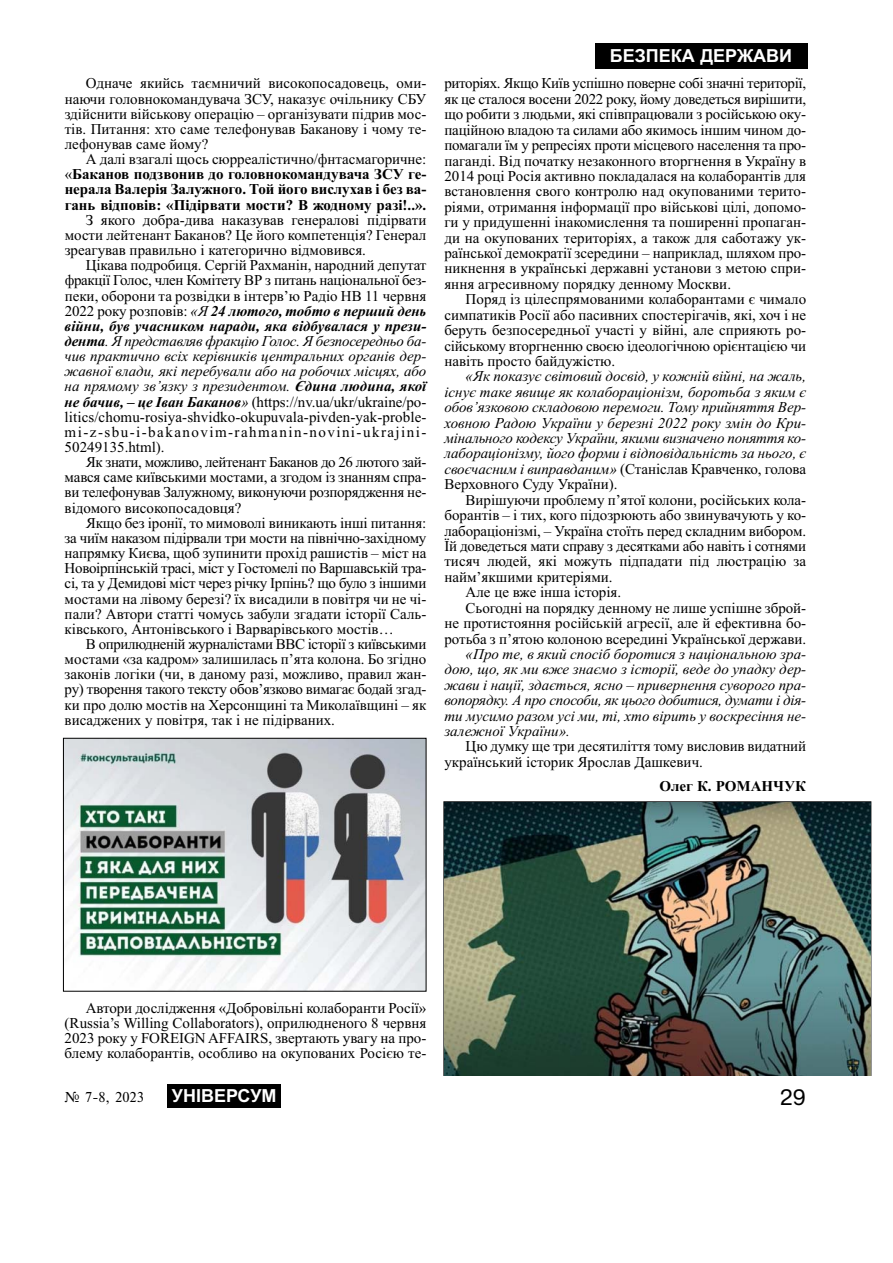
<style>
.page{position:relative;width:893px;height:1263px;background:#fff}
.page>*{position:absolute;margin:0;border:0;box-sizing:border-box;transform-origin:0 0}
.t1{font:21px "Ukr";color:#000}
.t2{font:700 18px "Arial";color:#fff}
.t3{font:15px/15.1px "Times New Roman";color:#000;text-align:justify}
.t4{font:italic 15px/15.5px "Times New Roman";color:#000;text-align:justify}
.t5{font:700 15px/15.1px "Times New Roman";color:#000;text-align:justify}
.t6{font:15px "Times New Roman";letter-spacing:-.02em;color:#000}
.t7{font:15px "Times";color:#000}
.s1{font-weight:400}
.s2{font-style:italic}
.s3{font-weight:700;font-style:italic}
.s4{font-style:normal}
</style>
<div class="page">
<div style="left:167px;top:1084px;width:114px;height:24px;background:#000"></div>
<div style="left:594px;top:43px;width:213px;height:26px;background:#000"></div>
<img style="left:65px;top:740px;width:359px;height:249px">
<div style="left:63px;top:738px;width:363px;height:253px;border:1px solid #000"></div>
<img style="left:444px;top:802px;width:426px;height:273px">
<p class="t3" style="left:65px;top:77px;width:363px;text-indent:21px">Одначе якийсь таємничий високопосадовець, оми&shy;наючи головнокомандувача ЗСУ, наказує очільнику СБУ здійснити військову операцію – організувати підрив мос&shy;тів. Питання: хто саме телефонував Баканову і чому те&shy;лефонував саме йому?</p>
<p class="t5" style="left:65px;top:153px;width:363px;text-indent:21px"><span class="s1">А далі взагалі щось сюрреалістично/фнтасмагоричне: «</span>Баканов подзвонив до головнокомандувача ЗСУ ге&shy;нерала Валерія Залужного. Той його вислухав і без ва&shy;гань відповів: «Підірвати мости? В жодному разі!..».</p>
<p class="t3" style="left:65px;top:214px;width:363px;text-indent:21px">З якого добра-дива наказував генералові підірвати мости лейтенант Баканов? Це його компетенція? Генерал зреагував правильно і категорично відмовився.</p>
<p class="t3" style="left:65px;top:259px;width:363px;text-indent:21px">Цікава подробиця. Сергій Рахманін, народний депутат фракції Голос, член Комітету ВР з питань національної без&shy;пеки, оборони та розвідки в інтерв’ю Радіо НВ 11 червня 2022 року розповів: <span class="s2">«Я</span> <span class="s3">24 лютого, тобто в перший день війни, був учасником наради, яка відбувалася у прези&shy;дента</span><span class="s2">. Я представляв фракцію Голос. Я безпосередньо ба&shy;чив практично всіх керівників центральних органів дер&shy;жавної влади, які перебували або на робочих місцях, або на прямому зв’язку з президентом.</span> <span class="s3">Єдина людина, якої не бачив, – це Іван Баканов</span><span class="s2">»</span> (https://nv.ua/ukr/ukraine/po&shy;litics/chomu-rosiya-shvidko-okupuvala-pivden-yak-proble&shy;mi-z-sbu-i-bakanovim-rahmanin-novini-ukrajini-50249135.html).</p>
<p class="t3" style="left:65px;top:456px;width:363px;text-indent:21px">Як знати, можливо, лейтенант Баканов до 26 лютого зай&shy;мався саме київськими мостами, а згодом із знанням спра&shy;ви телефонував Залужному, виконуючи розпорядження не&shy;відомого високопосадовця?</p>
<p class="t3" style="left:65px;top:517px;width:363px;text-indent:21px">Якщо без іронії, то мимоволі виникають інші питання: за чиїм наказом підірвали три мости на північно-західному напрямку Києва, щоб зупинити прохід рашистів – міст на Новоірпінській трасі, міст у Гостомелі по Варшавській тра&shy;сі, та у Демидові міст через річку Ірпінь? що було з іншими мостами на лівому березі? їх висадили в повітря чи не чі&shy;пали? Автори статті чомусь забули згадати історії Саль&shy;ківського, Антонівського і Варварівського мостів…</p>
<p class="t3" style="left:65px;top:638px;width:363px;text-indent:21px">В оприлюдненій журналістами ВВС історії з київськими мостами «за кадром» залишилась п’ята колона. Бо згідно законів логіки (чи, в даному разі, можливо, правил жан&shy;ру) творення такого тексту обов’язково вимагає бодай згад&shy;ки про долю мостів на Херсонщині та Миколаївщині – як висаджених у повітря, так і не підірваних.</p>
<p class="t2" style="left:609px;top:46px;width:184px">БЕЗПЕКА ДЕРЖАВИ</p>
<p class="t3" style="left:444px;top:77px;width:363px">риторіях. Якщо Київ успішно поверне собі значні території, як це сталося восени 2022 року, йому доведеться вирішити, що робити з людьми, які співпрацювали з російською оку&shy;паційною владою та силами або якимось іншим чином до&shy;помагали їм у репресіях проти місцевого населення та про&shy;паганді. Від початку незаконного вторгнення в Україну в 2014 році Росія активно покладалася на колаборантів для встановлення свого контролю над окупованими терито&shy;ріями, отримання інформації про військові цілі, допомо&shy;ги у придушенні інакомислення та поширенні пропаган&shy;ди на окупованих територіях, а також для саботажу ук&shy;раїнської демократії зсередини – наприклад, шляхом про&shy;никнення в українські державні установи з метою спри&shy;яння агресивному порядку денному Москви.</p>
<p class="t3" style="left:444px;top:293px;width:363px;text-indent:21px">Поряд із цілеспрямованими колаборантами є чимало симпатиків Росії або пасивних спостерігачів, які, хоч і не беруть безпосередньої участі у війні, але сприяють ро&shy;сійському вторгненню своєю ідеологічною орієнтацією чи навіть просто байдужістю.</p>
<p class="t4" style="left:444px;top:370px;width:363px;text-indent:21px">«Як показує світовий досвід, у кожній війні, на жаль, існує таке явище як колабораціонізм, боротьба з яким є обов’язковою складовою перемоги. Тому прийняття Вер&shy;ховною Радою України у березні 2022 року змін до Кри&shy;мінального кодексу України, якими визначено поняття ко&shy;лабораціонізму, його форми і відповідальність за нього, є своєчасним і виправданим» <span class="s4">(Станіслав Кравченко, голова Верховного Суду України).</span></p>
<p class="t3" style="left:465px;top:494px;width:342px">Вирішуючи проблему п’ятої колони, російських кола-</p>
<p class="t3" style="left:444px;top:509px;width:363px">борантів – і тих, кого підозрюють або звинувачують у ко-</p>
<p class="t3" style="left:444px;top:524px;width:363px">лабораціонізмі, – Україна стоїть перед складним вибором.</p>
<p class="t6" style="left:444px;top:541px;width:363px">Їй доведеться мати справу з десятками або навіть і сотнями</p>
<p class="t3" style="left:444px;top:555px;width:363px">тисяч людей, які можуть підпадати під люстрацію за</p>
<p class="t3" style="left:444px;top:571px;width:170px">найм’якшими критеріями.</p>
<p class="t3" style="left:465px;top:586px;width:157px">Але це вже інша історія.</p>
<p class="t3" style="left:465px;top:601px;width:342px">Сьогодні на порядку денному не лише успішне зброй-</p>
<p class="t3" style="left:444px;top:617px;width:363px">не протистояння російській агресії, але й ефективна бо-</p>
<p class="t3" style="left:444px;top:632px;width:363px">ротьба з п’ятою колоною всередині Української держави.</p>
<p class="t4" style="left:444px;top:648px;width:363px;text-indent:21px">«Про те, в який спосіб боротися з національною зра&shy;дою, що, як ми вже знаємо з історії, веде до упадку дер&shy;жави і нації, здається, ясно – привернення суворого пра&shy;вопорядку. А про способи, як цього добитися, думати і дія&shy;ти мусимо разом усі ми, ті, хто вірить у воскресіння не&shy;залежної України».</p>
<p class="t3" style="left:444px;top:740px;width:363px;text-indent:21px">Цю думку ще три десятиліття тому висловив видатний український історик Ярослав Дашкевич.</p>
<p class="t5" style="left:659px;top:780px;width:148px">Олег К. РОМАНЧУК</p>
<p class="t3" style="left:65px;top:1001px;width:363px;text-indent:21px">Автори дослідження «Добровільні колаборанти Росії» (Russia’s Willing Collaborators), оприлюдненого 8 червня 2023 року у FOREIGN AFFAIRS, звертають увагу на про&shy;блему колаборантів, особливо на окупованих Росією те-</p>
<p class="t7" style="left:64px;top:1088px;width:81px">‹ 7-8, 2023</p>
<p class="t2" style="left:172px;top:1086px;width:106px">УНІВЕРСУМ</p>
<h1 class="t1" style="left:780px;top:1086px;width:27px">29</h1>
</div>
